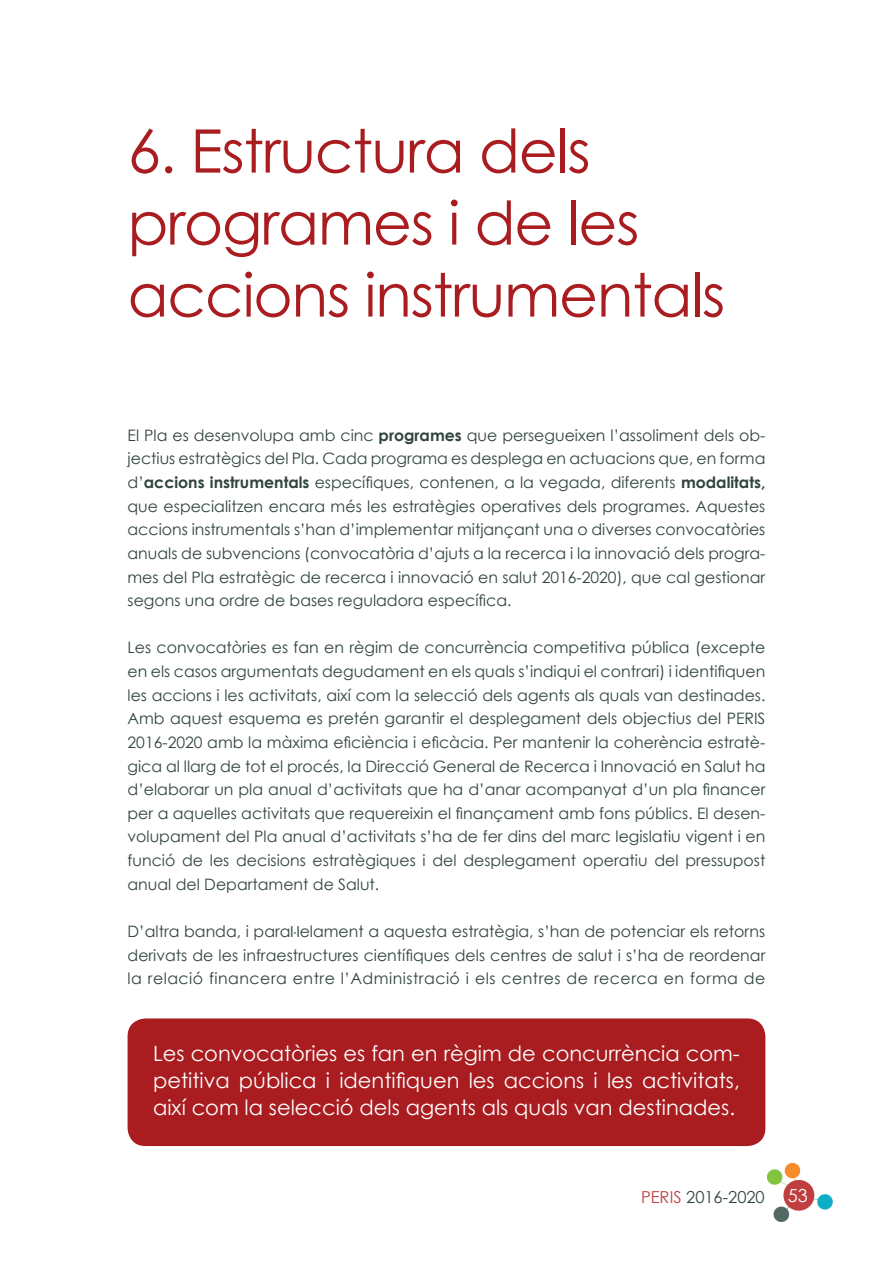
<style>
.page{position:relative;width:893px;height:1263px;background:#fff}
.page>*{position:absolute;margin:0;border:0;box-sizing:border-box;transform-origin:0 0}
.t1{font:60px/72px "Century Gothic";letter-spacing:-.02em;color:#a91d21}
.t2{font:21px/27px "Century Gothic";color:#fff;text-align:justify}
.t3{font:18px "Century Gothic";color:#fff}
.t4{font:16.5px "Century Gothic";color:#30443e}
.t5{font:15.75px/23.7px "Century Gothic";color:#30443e;text-align:justify}
.s1{font-weight:700}
.s2{font-family:"Myriad Pro";font-stretch:condensed}
.s3{color:#bf3e3f}
</style>
<div class="page">
<img style="left:768px;top:1163px;width:64px;height:58px">
<div style="left:128px;top:1018px;width:637px;height:128px;background:#a91d21;border-radius:18px"></div>
<h1 class="t1" style="left:128px;top:114px;width:599px">6. Estructura dels programes i de les accions instrumentals</h1>
<p class="t5" style="left:128px;top:423px;width:639px">El Pla es desenvolupa amb cinc <span class="s1">programes</span> que persegueixen l’assoliment dels ob&shy;jectius estratègics del Pla. Cada programa es desplega en actuacions que, en forma d’<span class="s1">accions instrumentals</span> específiques, contenen, a la vegada, diferents <span class="s1">modalitats, </span>que especialitzen encara més les estratègies operatives dels programes. Aquestes accions instrumentals s’han d’implementar mitjançant una o diverses convocatòries anuals de subvencions (convocatòria d’ajuts a la recerca i la innovació dels progra&shy;mes del Pla estratègic de recerca i innovació en salut 2016-2020), que cal gestionar segons una ordre de bases reguladora específica.</p>
<p class="t5" style="left:128px;top:636px;width:639px">Les convocatòries es fan en règim de concurrència competitiva pública (excepte en els casos argumentats degudament en els quals s’indiqui el contrari) i identifiquen les accions i les activitats, així com la selecció dels agents als quals van destinades.<br>Amb aquest esquema es pretén garantir el desplegament dels objectius del PERIS 2016-2020 amb la màxima eficiència i eficàcia. Per mantenir la coherència estratè&shy;gica al llarg de tot el procés, la Direcció General de Recerca i Innovació en Salut ha d’elaborar un pla anual d’activitats que ha d’anar acompanyat d’un pla financer per a aquelles activitats que requereixin el finançament amb fons públics. El desen&shy;volupament del Pla anual d’activitats s’ha de fer dins del marc legislatiu vigent i en funció de les decisions estratègiques i del desplegament operatiu del pressupost anual del Departament de Salut.</p>
<p class="t5" style="left:128px;top:919px;width:639px">D’altra banda, i para<span class="s2">l·l</span>elament a aquesta estratègia, s’han de potenciar els retorns derivats de les infraestructures científiques dels centres de salut i s’ha de reordenar la relació financera entre l’Administració i els centres de recerca en forma de</p>
<h2 class="t2" style="left:153px;top:1039px;width:588px">Les convocatòries es fan en règim de concurrència com&shy;petitiva pública i identifiquen les accions i les activitats, així com la selecció dels agents als quals van destinades.</h2>
<p class="t4" style="left:641px;top:1187px;width:125px"><span class="s3">PERIS</span> 2016-2020</p>
<p class="t3" style="left:788px;top:1184px;width:21px">53</p>
</div>
